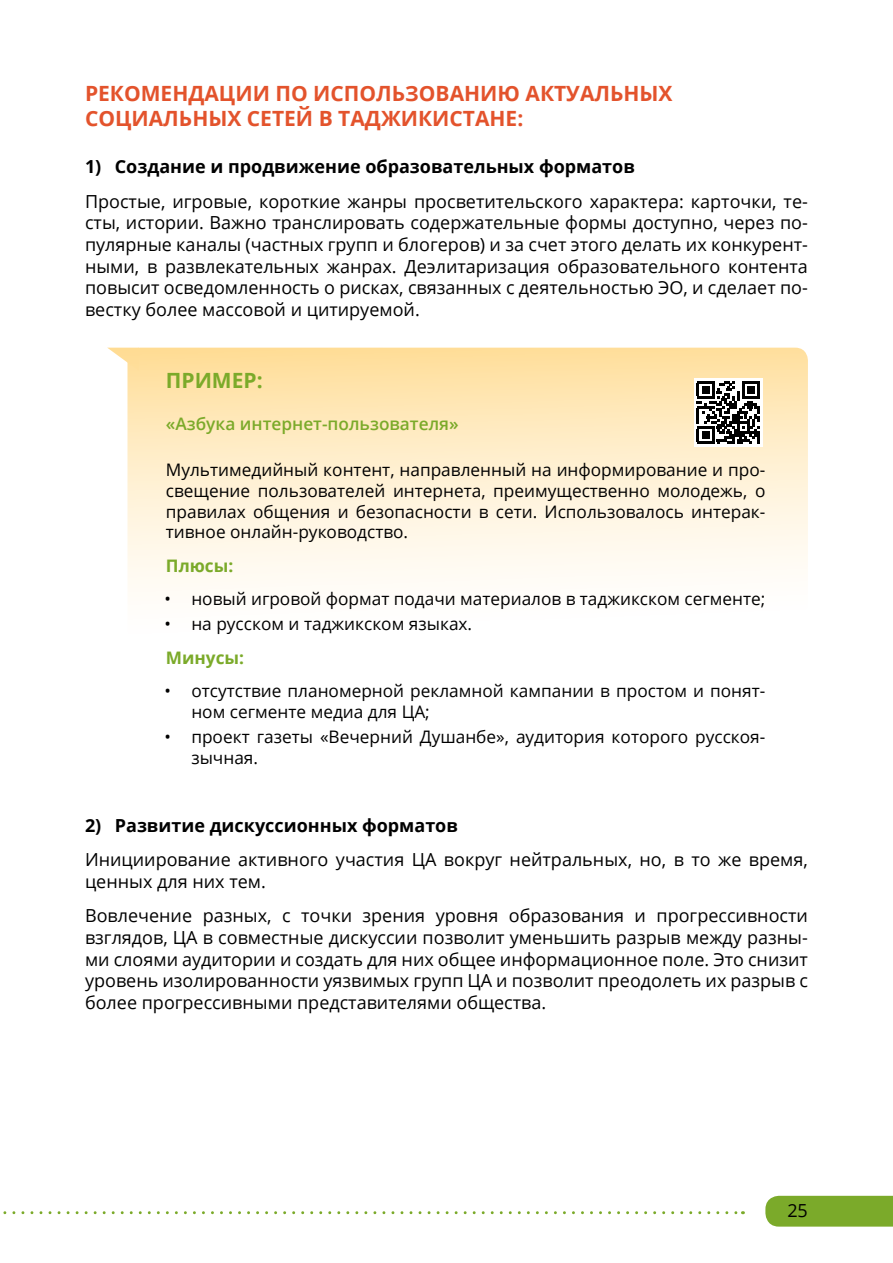
<style>
.page{position:relative;width:893px;height:1263px;background:#fff}
.page>*{position:absolute;margin:0;border:0;box-sizing:border-box;transform-origin:0 0}
.t1{font:700 21px/25.2px "Open Sans";color:#e3532c}
.t2{font:700 21px "Open Sans";color:#7baa2a}
.t3{font:18px/21.6px "Open Sans";color:#000;text-align:justify}
.t4{font:700 18px "Open Sans";color:#000}
.t5{font:17.25px/20.7px "Open Sans";color:#000}
.t6{font:600 17.25px "Open Sans";color:#7baa2a}
.t7{font:700 17.25px "Open Sans";color:#7baa2a}
</style>
<div class="page">
<div style="left:765px;top:1196px;width:128px;height:30px;background:#7baa2a"></div>
<svg style="left:3px;top:1211px;width:740px;height:3px"></svg>
<svg style="left:127px;top:348px;width:681px;height:456px"></svg>
<svg style="left:108px;top:348px;width:31px;height:23px"></svg>
<div style="left:694px;top:378px;width:68px;height:68px;background:#fff"></div>
<svg style="left:697px;top:381px;width:63px;height:63px"></svg>
<p class="t1" style="left:85px;top:80px;width:589px">РЕКОМЕНДАЦИИ ПО ИСПОЛЬЗОВАНИЮ АКТУАЛЬНЫХ<br>СОЦИАЛЬНЫХ СЕТЕЙ В ТАДЖИКИСТАНЕ:</p>
<p class="t4" style="left:85px;top:154px;width:551px">1) Создание и продвижение образовательных форматов</p>
<p class="t3" style="left:85px;top:190px;width:724px">Простые, игровые, короткие жанры просветительского характера: карточки, те&shy;сты, истории. Важно транслировать содержательные формы доступно, через по&shy;пулярные каналы (частных групп и блогеров) и за счет этого делать их конкурент&shy;ными, в развлекательных жанрах. Деэлитаризация образовательного контента повысит осведомленность о рисках, связанных с деятельностью ЭО, и сделает по&shy;вестку более массовой и цитируемой.</p>
<p class="t2" style="left:166px;top:365px;width:98px">ПРИМЕР:</p>
<p class="t6" style="left:166px;top:412px;width:294px">«Азбука интернет-пользователя»</p>
<p class="t5" style="left:166px;top:459px;width:601px;text-align:justify">Мультимедийный контент, направленный на информирование и про&shy;свещение пользователей интернета, преимущественно молодежь, о правилах общения и безопасности в сети. Использовалось интерак&shy;тивное онлайн-руководство.</p>
<p class="t7" style="left:166px;top:553px;width:69px">Плюсы:</p>
<p class="t5" style="left:164px;top:588px;width:603px">• новый игровой формат подачи материалов в таджикском сегменте;</p>
<p class="t5" style="left:164px;top:613px;width:309px">• на русском и таджикском языках.</p>
<p class="t7" style="left:166px;top:645px;width:80px">Минусы:</p>
<p class="t5" style="left:191px;top:680px;width:576px;text-indent:-27px">• отсутствие планомерной рекламной кампании в простом и понят&shy;ном сегменте медиа для ЦА;</p>
<p class="t5" style="left:191px;top:726px;width:576px;text-indent:-27px">• проект газеты «Вечерний Душанбе», аудитория которого русскоя&shy;зычная.</p>
<p class="t4" style="left:85px;top:813px;width:374px">2) Развитие дискуссионных форматов</p>
<p class="t3" style="left:85px;top:848px;width:724px">Инициирование активного участия ЦА вокруг нейтральных, но, в то же время, ценных для них тем.</p>
<p class="t3" style="left:85px;top:904px;width:724px">Вовлечение разных, с точки зрения уровня образования и прогрессивности взглядов, ЦА в совместные дискуссии позволит уменьшить разрыв между разны&shy;ми слоями аудитории и создать для них общее информационное поле. Это снизит уровень изолированности уязвимых групп ЦА и позволит преодолеть их разрыв с более прогрессивными представителями общества.</p>
<p class="t3" style="left:787px;top:1199px;width:22px">25</p>
</div>
